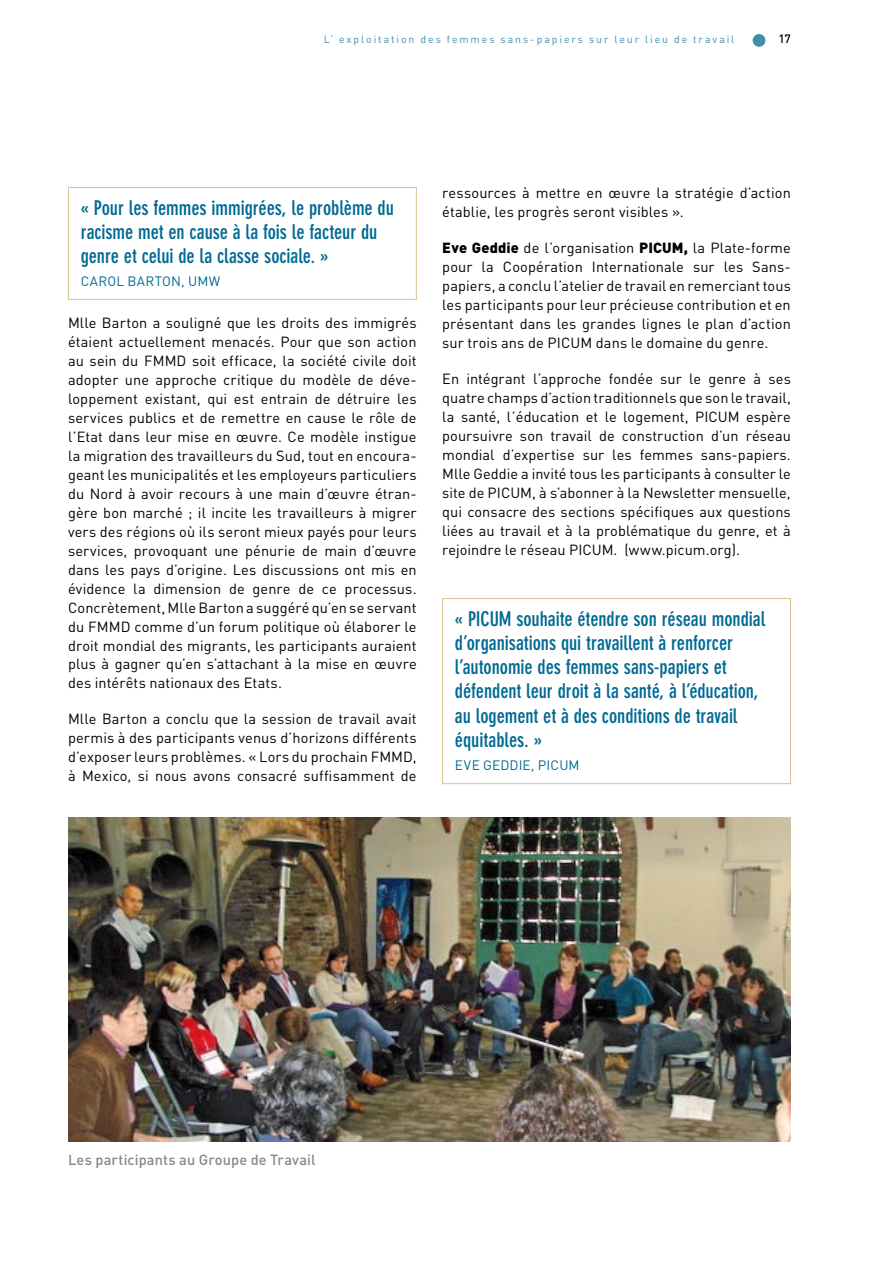
<style>
.page{position:relative;width:893px;height:1263px;background:#fff}
.page>*{position:absolute;margin:0;border:0;box-sizing:border-box;transform-origin:0 0}
.t1{font:700 condensed 20.1px/24.2px "DIN Neuzeit Grotesk";color:#006993}
.t2{font:14.55px/18.9px "DIN Pro";letter-spacing:.005em;color:#000;text-align:justify}
.t3{font:500 14.55px "DIN Pro";letter-spacing:.01em;color:#87888a}
.t4{font:13.5px "DIN Pro";letter-spacing:.015em;color:#006993}
.t5{font:500 12px "DIN Pro";color:#000}
.t6{font:10.5px "DIN Pro";letter-spacing:.18em;color:#408eae}
.s1{font-weight:900}
</style>
<div class="page">
<div style="left:753px;top:34px;width:12px;height:13px;background:#408eae;border-radius:50%"></div>
<img style="left:68px;top:818px;width:723px;height:323px">
<div style="left:442px;top:598px;width:349px;height:186px;border:1px solid #d7c58e"></div>
<div style="left:68px;top:187px;width:349px;height:113px;border:1px solid #d7c58e"></div>
<p class="t6" style="left:324px;top:32px;width:412px">L’ exploitation des femmes sans-papiers sur leur lieu de travail</p>
<p class="t5" style="left:778px;top:31px;width:14px">17</p>
<h1 class="t1" style="left:81px;top:196px;width:315px">« Pour les femmes immigrées, le problème du racisme met en cause à la fois le facteur du genre et celui de la classe sociale. »</h1>
<p class="t4" style="left:81px;top:272px;width:141px">CAROL BARTON, UMW</p>
<p class="t2" style="left:68px;top:313px;width:350px">Mlle Barton a souligné que les droits des immigrés étaient actuellement menacés. Pour que son action au sein du FMMD soit efficace, la société civile doit adopter une approche critique du modèle de déve&shy;loppement existant, qui est entrain de détruire les services publics et de remettre en cause le rôle de l’Etat dans leur mise en œuvre. Ce modèle instigue la migration des travailleurs du Sud, tout en encoura&shy;geant les municipalités et les employeurs particuliers du Nord à avoir recours à une main d’œuvre étran&shy;gère bon marché ; il incite les travailleurs à migrer vers des régions où ils seront mieux payés pour leurs services, provoquant une pénurie de main d’œuvre dans les pays d’origine. Les discussions ont mis en évidence la dimension de genre de ce processus.<br>Concrètement, Mlle Barton a suggéré qu’en se servant du FMMD comme d’un forum politique où élaborer le droit mondial des migrants, les participants auraient plus à gagner qu’en s’attachant à la mise en œuvre des intérêts nationaux des Etats.</p>
<p class="t2" style="left:68px;top:709px;width:350px">Mlle Barton a conclu que la session de travail avait permis à des participants venus d’horizons différents d’exposer leurs problèmes. « Lors du prochain FMMD, à Mexico, si nous avons consacré suffisamment de</p>
<p class="t2" style="left:442px;top:183px;width:350px">ressources à mettre en œuvre la stratégie d’action établie, les progrès seront visibles ».</p>
<p class="t2" style="left:442px;top:238px;width:350px"><span class="s1">Eve Geddie</span> de l’organisation <span class="s1">PICUM,</span> la Plate-forme pour la Coopération Internationale sur les Sans&shy;papiers, a conclu l’atelier de travail en remerciant tous les participants pour leur précieuse contribution et en présentant dans les grandes lignes le plan d’action sur trois ans de PICUM dans le domaine du genre.</p>
<p class="t2" style="left:442px;top:369px;width:350px">En intégrant l’approche fondée sur le genre à ses quatre champs d’action traditionnels que son le travail, la santé, l’éducation et le logement, PICUM espère poursuivre son travail de construction d’un réseau mondial d’expertise sur les femmes sans-papiers.<br>Mlle Geddie a invité tous les participants à consulter le site de PICUM, à s’abonner à la Newsletter mensuelle, qui consacre des sections spécifiques aux questions liées au travail et à la problématique du genre, et à rejoindre le réseau PICUM. (www.picum.org).</p>
<h1 class="t1" style="left:455px;top:607px;width:312px">« PICUM souhaite étendre son réseau mondial d’organisations qui travaillent à renforcer l’autonomie des femmes sans-papiers et défendent leur droit à la santé, à l’éducation, au logement et à des conditions de travail équitables. »</h1>
<p class="t4" style="left:455px;top:756px;width:126px">EVE GEDDIE, PICUM</p>
<p class="t3" style="left:68px;top:1149px;width:249px">Les participants au Groupe de Travail</p>
</div>
